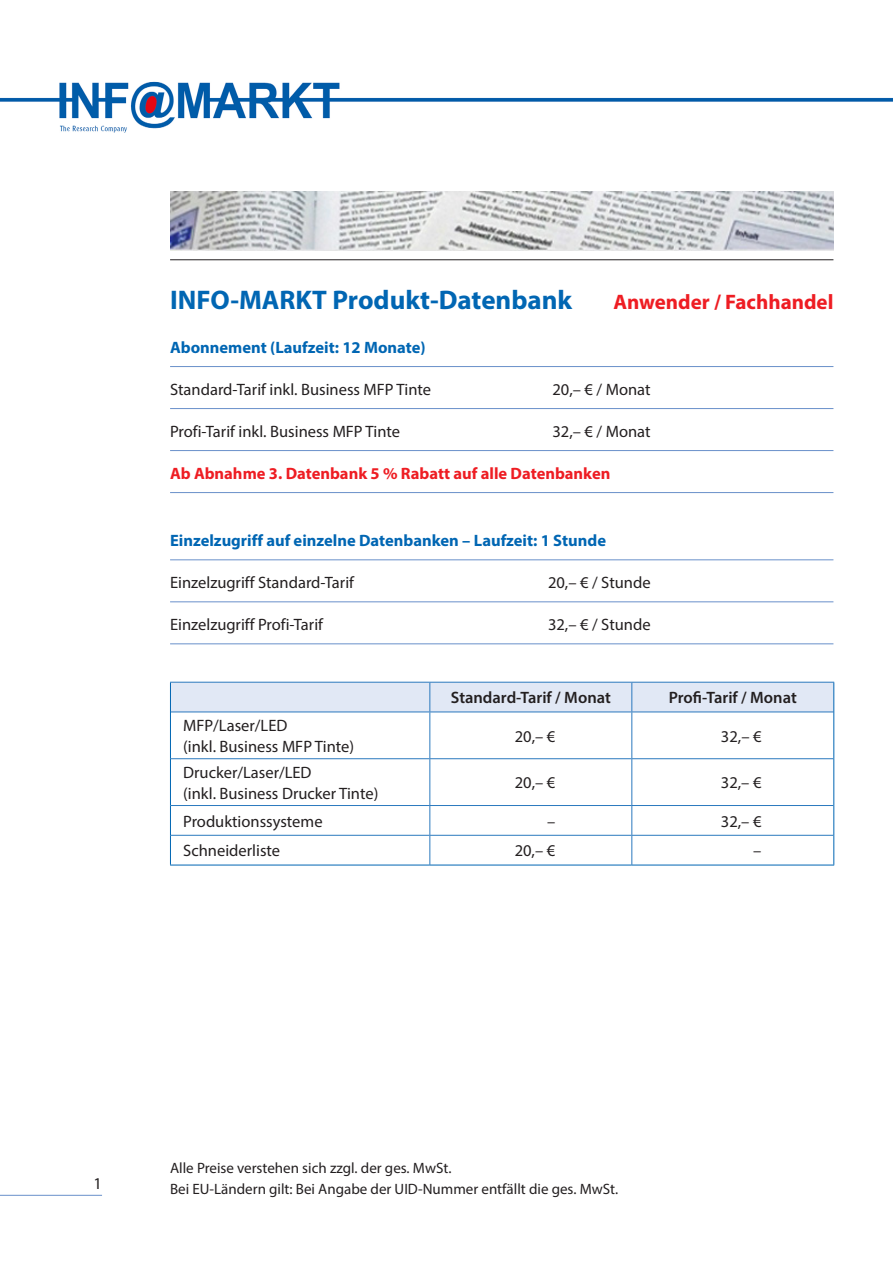
<style>
.page{position:relative;width:893px;height:1263px;background:#fff}
.page>*{position:absolute;margin:0;border:0;box-sizing:border-box;transform-origin:0 0}
.t1{font:700 27px "Myriad Pro";color:#0166b3}
.t2{font:700 21px "Myriad Pro";color:#ee1d23}
.t3{font:16.5px/21px "Myriad Pro";color:#231f20}
.t4{font:700 16.5px "Myriad Pro";color:#0166b3}
.t5{font:700 16.5px "Myriad Pro";color:#ee1d23}
.t6{font:600 16.5px "Myriad Pro";color:#231f20}
.t7{font:15px/21px "Myriad Pro";color:#231f20}
</style>
<div class="page">
<svg style="left:170px;top:191px;width:663px;height:60px"></svg>
<img style="left:170px;top:192px;width:663px;height:58px">
<hr style="left:170px;top:259px;width:663px;height:1px;background:#231f20">
<hr style="left:0;top:1195px;width:102px;height:1px;background:#6990ca">
<img style="left:0;top:81px;width:893px;height:52px">
<hr style="left:170px;top:366px;width:663px;height:1px;background:#6990ca">
<hr style="left:170px;top:408px;width:663px;height:1px;background:#6990ca">
<hr style="left:170px;top:450px;width:663px;height:1px;background:#6990ca">
<hr style="left:170px;top:492px;width:663px;height:1px;background:#6990ca">
<hr style="left:170px;top:559px;width:663px;height:1px;background:#6990ca">
<hr style="left:170px;top:601px;width:663px;height:1px;background:#6990ca">
<hr style="left:170px;top:643px;width:663px;height:1px;background:#6990ca">
<svg style="left:171px;top:712px;width:662px;height:153px"></svg>
<div style="left:171px;top:682px;width:662px;height:29px;background:#e1e8f5"></div>
<hr style="left:171px;top:711px;width:259px;height:1px;background:#2b79be">
<hr style="left:430px;top:711px;width:202px;height:1px;background:#2b79be">
<hr style="left:429px;top:712px;width:1px;height:46px;background:#2b79be">
<hr style="left:632px;top:711px;width:201px;height:1px;background:#2b79be">
<hr style="left:631px;top:712px;width:1px;height:46px;background:#2b79be">
<hr style="left:171px;top:758px;width:259px;height:1px;background:#2b79be">
<hr style="left:430px;top:758px;width:202px;height:1px;background:#2b79be">
<hr style="left:429px;top:759px;width:1px;height:46px;background:#2b79be">
<hr style="left:632px;top:758px;width:201px;height:1px;background:#2b79be">
<hr style="left:631px;top:759px;width:1px;height:46px;background:#2b79be">
<hr style="left:171px;top:805px;width:259px;height:1px;background:#2b79be">
<hr style="left:430px;top:805px;width:202px;height:1px;background:#2b79be">
<hr style="left:632px;top:805px;width:201px;height:1px;background:#2b79be">
<hr style="left:171px;top:835px;width:259px;height:1px;background:#2b79be">
<hr style="left:430px;top:835px;width:202px;height:1px;background:#2b79be">
<svg style="left:429px;top:806px;width:1px;height:59px"></svg>
<hr style="left:632px;top:835px;width:201px;height:1px;background:#2b79be">
<svg style="left:631px;top:806px;width:1px;height:59px"></svg>
<hr style="left:170px;top:682px;width:1px;height:30px;background:#0166b3">
<hr style="left:833px;top:682px;width:1px;height:30px;background:#0166b3">
<hr style="left:170px;top:712px;width:1px;height:47px;background:#0166b3">
<hr style="left:833px;top:712px;width:1px;height:47px;background:#0166b3">
<hr style="left:170px;top:759px;width:1px;height:46px;background:#0166b3">
<hr style="left:833px;top:759px;width:1px;height:46px;background:#0166b3">
<hr style="left:170px;top:805px;width:1px;height:30px;background:#0166b3">
<hr style="left:833px;top:805px;width:1px;height:30px;background:#0166b3">
<hr style="left:170px;top:835px;width:1px;height:30px;background:#0166b3">
<hr style="left:833px;top:835px;width:1px;height:30px;background:#0166b3">
<hr style="left:170px;top:865px;width:260px;height:1px;background:#0166b3">
<hr style="left:430px;top:865px;width:202px;height:1px;background:#0166b3">
<hr style="left:632px;top:865px;width:202px;height:1px;background:#0166b3">
<h1 class="t1" style="left:170px;top:283px;width:404px">INFO-MARKT Produkt-Datenbank</h1>
<p class="t2" style="left:614px;top:289px;width:221px">Anwender / Fachhandel</p>
<p class="t4" style="left:170px;top:336px;width:257px">Abonnement (Laufzeit: 12 Monate)</p>
<p class="t3" style="left:170px;top:378px;width:263px">Standard-Tarif inkl. Business MFP Tinte</p>
<p class="t3" style="left:552px;top:378px;width:100px">20,– € / Monat</p>
<p class="t3" style="left:170px;top:420px;width:232px">Profi-Tarif inkl. Business MFP Tinte</p>
<p class="t3" style="left:552px;top:420px;width:100px">32,– € / Monat</p>
<p class="t5" style="left:170px;top:462px;width:442px">Ab Abnahme 3. Datenbank 5 % Rabatt auf alle Datenbanken</p>
<p class="t4" style="left:170px;top:529px;width:437px">Einzelzugriff auf einzelne Datenbanken – Laufzeit: 1 Stunde</p>
<p class="t3" style="left:170px;top:571px;width:185px">Einzelzugriff Standard-Tarif</p>
<p class="t3" style="left:548px;top:571px;width:104px">20,– € / Stunde</p>
<p class="t3" style="left:170px;top:613px;width:154px">Einzelzugriff Profi-Tarif</p>
<p class="t3" style="left:548px;top:613px;width:104px">32,– € / Stunde</p>
<p class="t6" style="left:451px;top:687px;width:161px">Standard-Tarif / Monat</p>
<p class="t6" style="left:669px;top:687px;width:129px">Profi-Tarif / Monat</p>
<p class="t3" style="left:183px;top:715px;width:172px">MFP/Laser/LED<br>(inkl. Business MFP Tinte)</p>
<p class="t3" style="left:515px;top:725px;width:42px">20,– €</p>
<p class="t3" style="left:721px;top:725px;width:42px">32,– €</p>
<p class="t3" style="left:183px;top:761px;width:197px">Drucker/Laser/LED<br>(inkl. Business Drucker Tinte)</p>
<p class="t3" style="left:515px;top:772px;width:42px">20,– €</p>
<p class="t3" style="left:721px;top:772px;width:42px">32,– €</p>
<p class="t3" style="left:183px;top:810px;width:141px">Produktionssysteme</p>
<p class="t3" style="left:547px;top:810px;width:10px">–</p>
<p class="t3" style="left:721px;top:810px;width:42px">32,– €</p>
<p class="t3" style="left:183px;top:840px;width:99px">Schneiderliste</p>
<p class="t3" style="left:515px;top:840px;width:42px">20,– €</p>
<p class="t3" style="left:753px;top:840px;width:10px">–</p>
<p class="t3" style="left:94px;top:1172px;width:10px">1</p>
<p class="t7" style="left:170px;top:1157px;width:450px">Alle Preise verstehen sich zzgl. der ges. MwSt.<br>Bei EU-Ländern gilt: Bei Angabe der UID-Nummer entfällt die ges. MwSt.</p>
</div>
